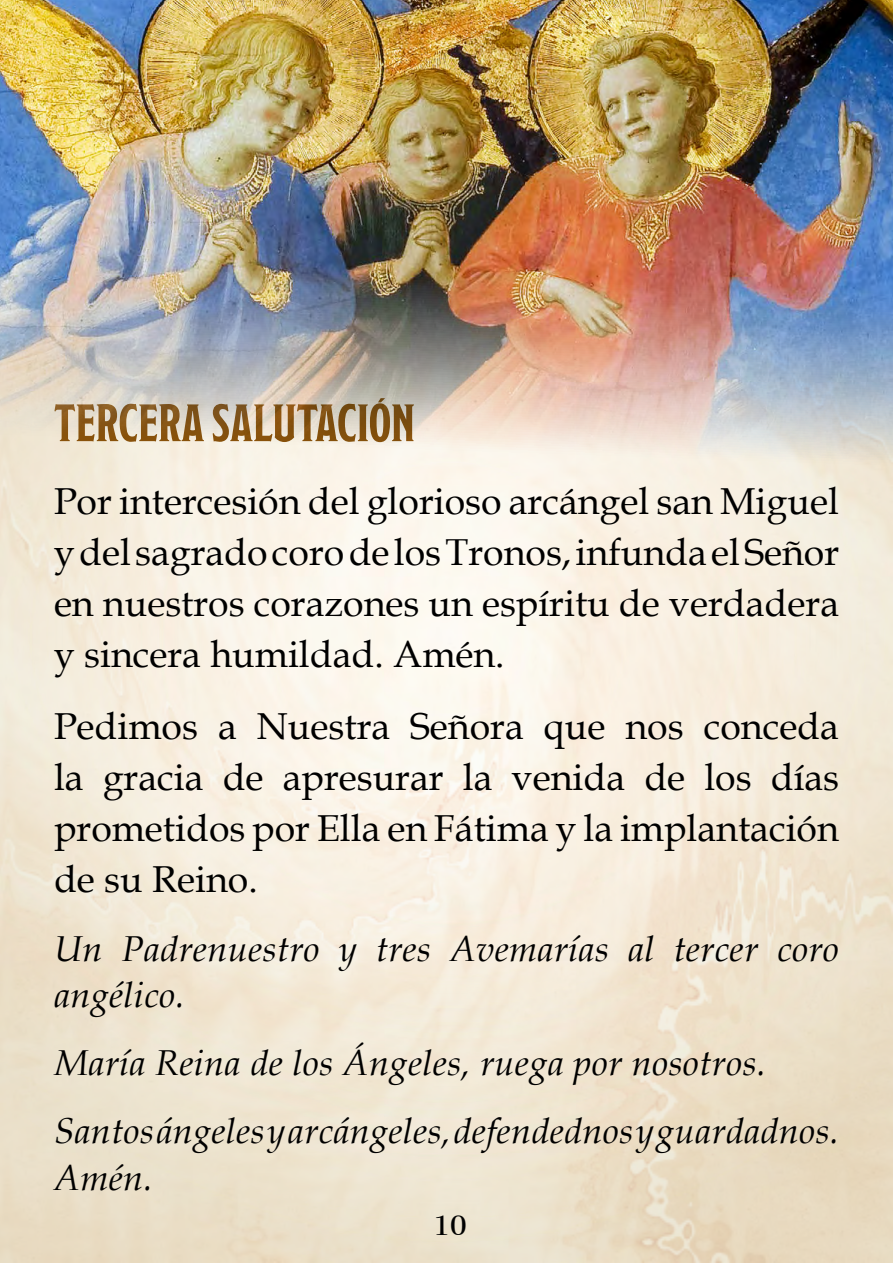
<style>
.page{position:relative;width:893px;height:1263px;background:#fff}
.page>*{position:absolute;margin:0;border:0;box-sizing:border-box;transform-origin:0 0}
.t1{font:700 52.5px "Modesto Condensed";color:#89520a}
.t2{font:37.5px/51px "Book Antiqua";color:#000;text-align:justify}
.t3{font:italic 36px/46.5px "Book Antiqua";letter-spacing:.01em;color:#000}
.t4{font:700 28.5px "Bernhard Modern BT";color:#000}
</style>
<div class="page">
<img style="left:0;top:0;width:893px;height:632px">
<h1 class="t1" style="left:54px;top:397px;width:363px">TERCERA SALUTACIÓN</h1>
<p class="t2" style="left:54px;top:475px;width:787px">Por intercesión del glorioso arcángel san Miguel y del sagrado coro de los Tronos, infunda el Señor en nuestros corazones un espíritu de verdadera y sincera humildad. Amén.</p>
<p class="t2" style="left:54px;top:700px;width:787px">Pedimos a Nuestra Señora que nos conceda la gracia de apresurar la venida de los días prometidos por Ella en Fátima y la implantación de su Reino.</p>
<p class="t3" style="left:54px;top:924px;width:786px">Un Padrenuestro y tres Avemarías al tercer coro angélico.</p>
<p class="t3" style="left:54px;top:1028px;width:786px;line-height:68.1px">María Reina de los Ángeles, ruega por nosotros.<br>Santos ángeles y arcángeles, defendednos y guardadnos.</p>
<p class="t3" style="left:54px;top:1153px;width:100px">Amén.</p>
<p class="t4" style="left:433px;top:1207px;width:35px">10</p>
</div>
